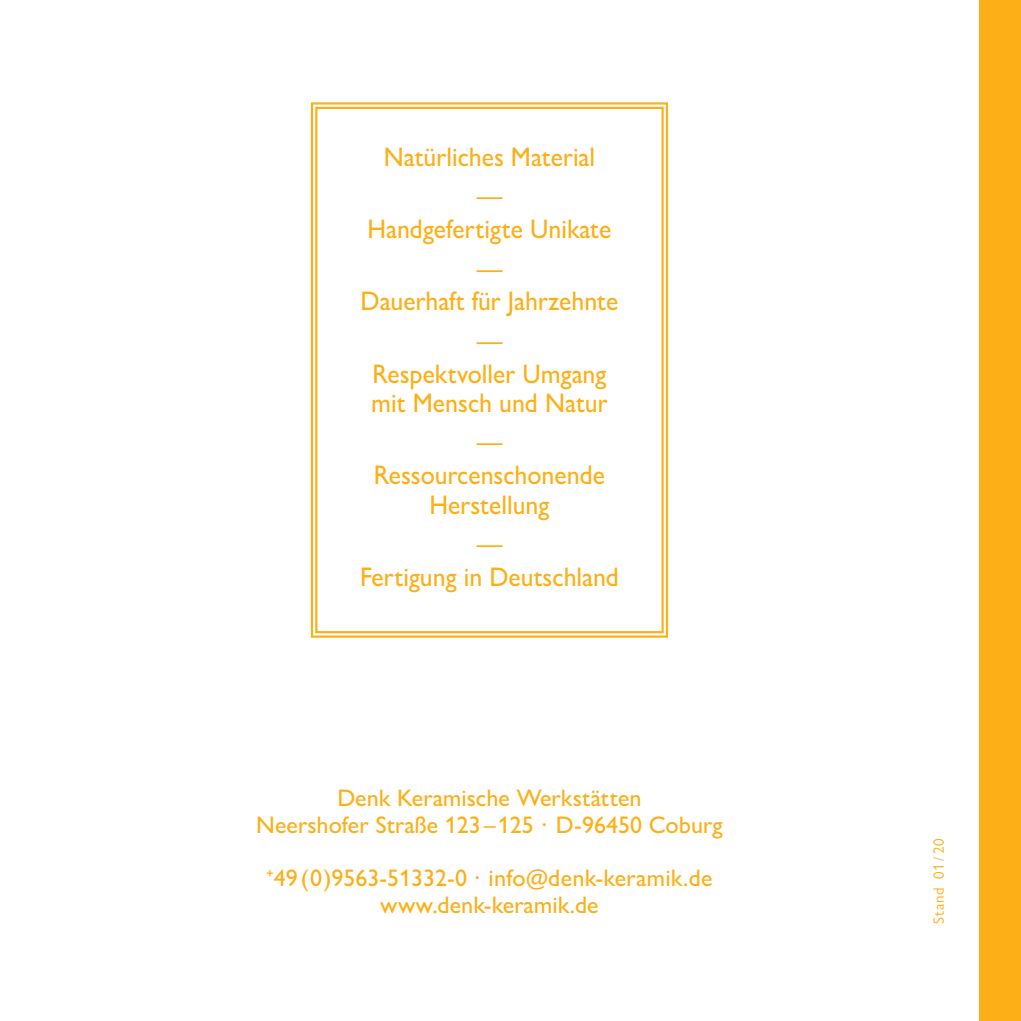
<style>
.page{position:relative;width:1021px;height:1021px;background:#fff}
.page>*{position:absolute;margin:0;border:0;box-sizing:border-box;transform-origin:0 0}
.t1{font:500 27px/39px "Gill Sans Nova";color:#fcaf17;text-align:center;scale:.95 1}
.t2{font:500 24px/26.7px "Gill Sans Nova";color:#fcaf17;text-align:center}
.t3{font:15px "Gill Sans Nova";letter-spacing:.055em;color:#fcaf17}
</style>
<div class="page">
<svg style="left:310px;top:102px;width:359px;height:536px"></svg>
<div style="left:315px;top:107px;width:348px;height:526px;border:2px solid #fcaf17"></div>
<div style="left:979px;top:0;width:41px;height:1020px;background:#fcaf17"></div>
<p class="t1" style="left:384px;top:137px;width:224px">Natürliches Material —</p>
<p class="t1" style="left:367px;top:209px;width:258px">Handgefertigte Unikate —</p>
<p class="t1" style="left:360px;top:281px;width:273px">Dauerhaft für Jahrzehnte —</p>
<p class="t1" style="left:371px;top:358px;width:250px;line-height:29.7px;text-align:left">Respektvoller Umgang mit Mensch und Natur</p>
<p class="t1" style="left:374px;top:425px;width:245px;line-height:33px">—<br>Ressourcenschonende</p>
<p class="t1" style="left:429px;top:485px;width:128px">Herstellung —</p>
<p class="t1" style="left:360px;top:557px;width:274px">Fertigung in Deutschland</p>
<p class="t2" style="left:256px;top:784px;width:468px">Denk Keramische Werkstätten<br>Neershofer Straße 123–125 · D-96450 Coburg</p>
<p class="t2" style="left:266px;top:864px;width:448px"><sup>+</sup>49(0)9563-51332-0 · info@denk-keramik.de www.denk-keramik.de</p>
<p class="t3" style="left:929px;top:923px;width:87px;rotate:-90deg">Stand 01 /20</p>
</div>
